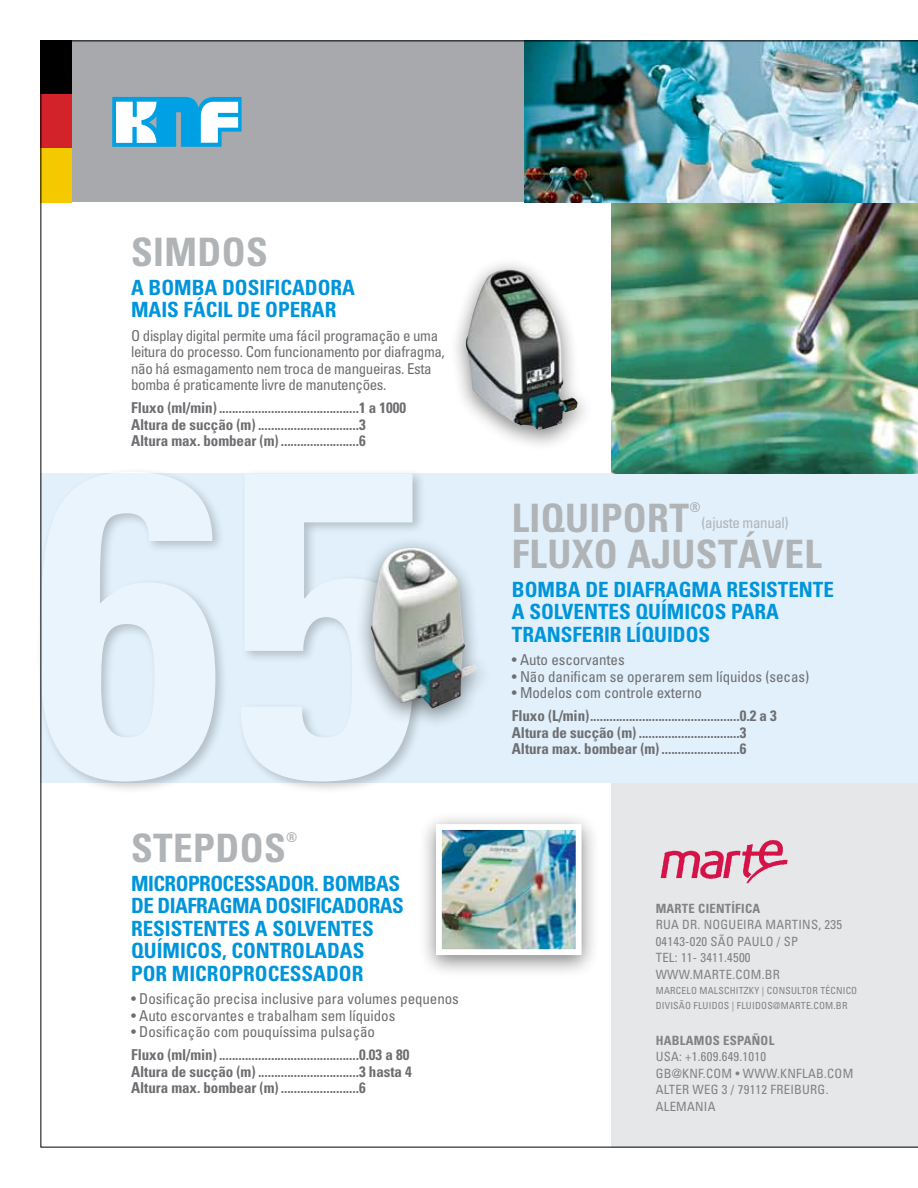
<style>
.page{position:relative;width:918px;height:1188px;background:#fff}
.page>*{position:absolute;margin:0;border:0;box-sizing:border-box;transform-origin:0 0}
.t1{font:700 condensed 39.15px "Univers";letter-spacing:.01em;color:#b1b4b6}
.t2{font:700 condensed 21px/22.5px "Univers";color:#0095da}
.t3{font:700 condensed 21px/22.5px "Univers";letter-spacing:-.025em;color:#0095da}
.t4{font:700 condensed 15px/16.5px "Univers";letter-spacing:-.005em;color:#6d6e71}
.t5{font:condensed 15px "Univers";letter-spacing:-.005em;color:#6d6e71}
.t6{font:condensed 15px/16.5px "Univers";letter-spacing:-.025em;color:#6d6e71}
.t7{font:condensed 15px "Univers";letter-spacing:-.025em;color:#b1b4b6}
.t8{font:700 condensed 13.5px "Univers";color:#b1b4b6}
.t9{font:condensed 12.75px/16.5px "Univers";letter-spacing:.02em;color:#808285}
.t10{font:700 condensed 12.75px "Univers";letter-spacing:.02em;color:#808285}
.t11{font:condensed 9.75px/15px "Univers";letter-spacing:.02em;color:#808285}
</style>
<div class="page">
<img style="left:40px;top:40px;width:878px;height:1108px">
<h1 class="t1" style="left:131px;top:228px;width:138px">simdos</h1>
<h2 class="t2" style="left:131px;top:276px;width:225px">A BOMBA DOSIFICADORA<br>MAIS FÁCIL DE OPERAR</h2>
<p class="t6" style="left:131px;top:327px;width:315px">O display digital permite uma fácil programação e uma leitura do processo. Com funcionamento por diafragma, não há esmagamento nem troca de mangueiras. Esta bomba é praticamente livre de manutenções.</p>
<p class="t4" style="left:131px;top:400px;width:276px">Fluxo (ml/min) ...........................................1 a 1000<br>Altura de sucção (m) ...............................3<br>Altura max. bombear (m) ........................6</p>
<h1 class="t1" style="left:131px;top:824px;width:156px">stepdos</h1>
<p class="t8" style="left:286px;top:829px;width:13px">®</p>
<h2 class="t3" style="left:131px;top:872px;width:273px">MICROPROCESSADOR. BOMBAS<br>DE DIAFRAGMA DOS IFICADO RAS<br>RESISTENTES</h2>
<h2 class="t2" style="left:131px;top:917px;width:234px;text-indent:124px">A SO LVENTES<br>QUÍMICOS, CONTROLADAS<br>POR MICROPROCESSADOR</h2>
<p class="t5" style="left:131px;top:989px;width:329px">• Dosificação precisa inclusive para volumes pequenos</p>
<p class="t5" style="left:131px;top:1006px;width:266px">• Auto escorvantes e trabalham sem líquidos</p>
<p class="t5" style="left:131px;top:1022px;width:245px">• Dosificação com pouquíssima pulsação</p>
<p class="t4" style="left:131px;top:1047px;width:282px">Fluxo (ml/min) ...........................................0.03 a 80<br>Altura de sucção (m) ...............................3 hasta 4<br>Altura max. bombear (m) ........................6</p>
<h1 class="t1" style="left:512px;top:494px;width:18px">liqui</h1>
<h1 class="t1" style="left:601px;top:494px;width:90px">port</h1>
<p class="t8" style="left:689px;top:499px;width:13px">®</p>
<h1 class="t1" style="left:512px;top:530px;width:311px">FLUXO AJUSTÁVEL</h1>
<h2 class="t2" style="left:512px;top:578px;width:313px">BOMBA DE DIAFRAGMA RESISTENTE<br>A solventes QUÍMICOS PARA<br>TRANSFERIR LÍQUIDOS</h2>
<p class="t5" style="left:512px;top:650px;width:114px">• Auto escorvantes</p>
<p class="t5" style="left:512px;top:667px;width:299px">• Não danificam se operarem sem líquidos (secas)</p>
<p class="t5" style="left:512px;top:683px;width:192px">• Modelos com controle externo</p>
<p class="t4" style="left:512px;top:708px;width:267px">Fluxo (L/min)..............................................0.2 a 3<br>Altura de sucção (m) ...............................3<br>Altura max. bombear (m) ........................6</p>
<p class="t7" style="left:701px;top:513px;width:89px">(ajuste manual)</p>
<p class="t10" style="left:656px;top:900px;width:10px">mar</p>
<p class="t10" style="left:682px;top:900px;width:57px">te ci entífica</p>
<p class="t9" style="left:656px;top:916px;width:9px">Rua</p>
<p class="t9" style="left:656px;top:916px;width:188px;text-indent:27px">Dr. Nogueira Martins, 235<br>04143-020 São Pau lo / SP<br>Tel: 11- 3411.4500<br>www.marte.co m.br</p>
<p class="t11" style="left:656px;top:982px;width:197px">Marcelo Malschitzky | Co nsu lto r Técnico<br>Divisão Flu idos</p>
<p class="t11" style="left:732px;top:997px;width:30px">| flu idos</p>
<p class="t11" style="left:773px;top:997px;width:76px">@marte.co m.br</p>
<p class="t10" style="left:656px;top:1033px;width:18px">hablam</p>
<p class="t10" style="left:705px;top:1033px;width:69px">os español</p>
<p class="t9" style="left:656px;top:1048px;width:199px">USA: +1.609.649.1010<br>gb@knf.co m • www.knflab.co m<br>Alter Weg 3 / 79112 Freibu rg.<br>Alemania</p>
</div>
